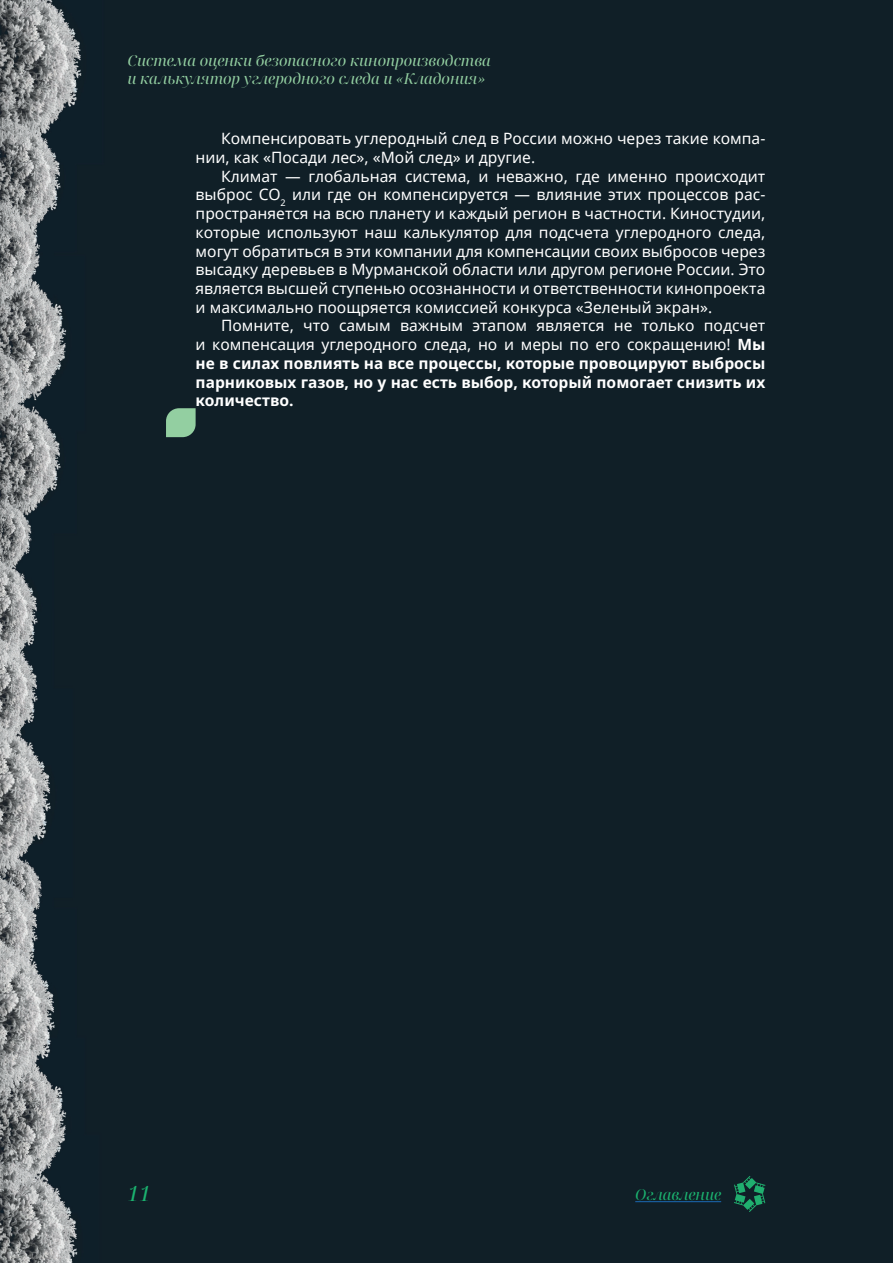
<style>
.page{position:relative;width:893px;height:1263px;background:#101f27}
.page>*{position:absolute;margin:0;border:0;box-sizing:border-box;transform-origin:0 0}
.t1{font:italic 21px "Noto Serif Display";color:#1bb26f}
.t2{font:15.6px/18.8px "Noto Sans";color:#fff}
.t3{font:700 15.6px/18.8px "Noto Sans";color:#fff;text-align:justify}
.t4{font:italic 15px/18px "Noto Serif Display";color:#93cfa1}
.t5{font:italic 15px "Noto Serif Display";color:#1bb26f}
.s1{font-weight:400}
</style>
<div class="page">
<svg style="left:734px;top:1176px;width:31px;height:36px"></svg>
<hr style="left:635px;top:1201px;width:86px;height:1px;background:#1b69b4">
<svg style="left:166px;top:408px;width:30px;height:29px"></svg>
<p class="t4" style="left:128px;top:53px;width:365px">Система оценки безопасного кинопроизводства и калькулятор углеродного следа и «Кладония»</p>
<p class="t2" style="left:196px;top:129px;width:571px;text-indent:26px">Компенсировать углеродный след в России можно через такие компа&shy;нии, как «Посади лес», «Мой след» и другие.</p>
<p class="t2" style="left:196px;top:166px;width:571px;text-align:justify;text-indent:26px">Климат — глобальная система, и неважно, где именно происходит выброс CO<sub>2</sub> или где он компенсируется — влияние этих процессов рас&shy;пространяется на всю планету и каждый регион в частности. Киностудии, которые используют наш калькулятор для подсчета углеродного следа, могут обратиться в эти компании для компенсации своих выбросов через высадку деревьев в Мурманской области или другом регионе России. Это является высшей ступенью осознанности и ответственности кинопроекта и максимально поощряется комиссией конкурса «Зеленый экран».</p>
<p class="t3" style="left:196px;top:317px;width:571px;text-indent:26px"><span class="s1">Помните, что самым важным этапом является не только подсчет и компенсация углеродного следа, но и меры по его сокращению!</span> Мы не в силах повлиять на все процессы, которые провоцируют выбросы парниковых газов, но у нас есть выбор, который помогает снизить их количество.</p>
<h1 class="t1" style="left:128px;top:1179px;width:25px">11</h1>
<p class="t5" style="left:635px;top:1184px;width:87px">Оглавление</p>
</div>
